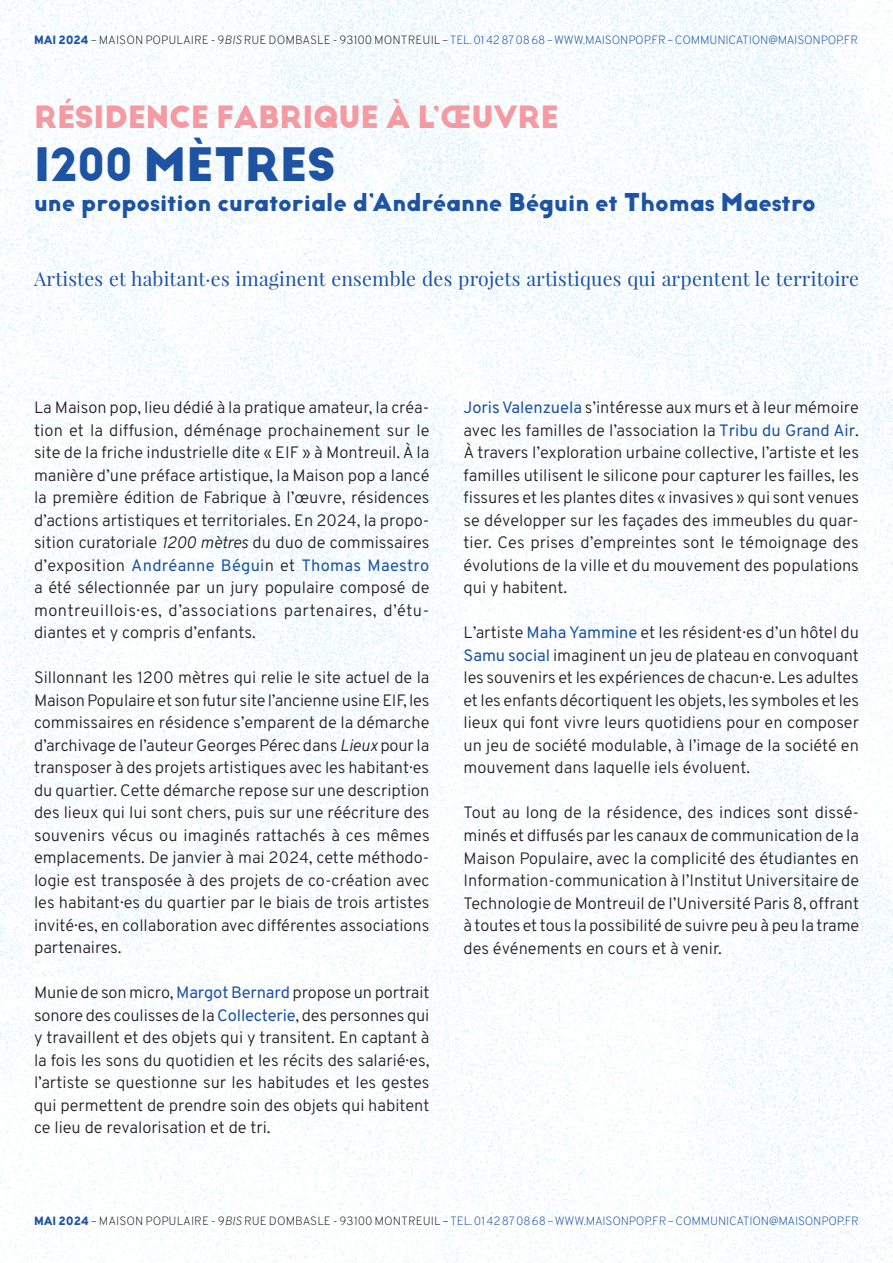
<style>
.page{position:relative;width:893px;height:1263px;background:#fff}
.page>*{position:absolute;margin:0;border:0;box-sizing:border-box;transform-origin:0 0}
.t1{font:700 45px "Big John PRO";color:#1e53a4}
.t2{font:700 30px "Big John PRO";letter-spacing:-.01em;color:#f59aa3}
.t3{font:700 24px "Big John PRO";color:#1e53a4}
.t4{font:19.5px "Playfair Display";letter-spacing:.01em;color:#1e53a4}
.t5{font:300 16.5px/22.5px "Overpass";color:#231f20;text-align:justify}
.t6{font:200 12px "Overpass";letter-spacing:-.015em;color:#1e53a4}
.s1{font-weight:800}
.s2{color:#231f20}
.s3{font-style:italic;color:#231f20}
.s4{font-style:italic}
.s5{font-weight:400;color:#1e53a4}
</style>
<div class="page">
<img style="left:0;top:0;width:893px;height:1263px">
<p class="t6" style="left:34px;top:32px;width:826px"><span class="s1">MAI 2024</span> <span class="s2">– MAISON POPULAIRE - 9</span><span class="s3">BIS</span> <span class="s2">RUE DOMBASLE - 93100 MONTREUIL –</span> TEL. 01 42 87 08 68 – WWW.MAISONPOP.FR – COMMUNICATION@MAISONPOP.FR</p>
<h2 class="t2" style="left:34px;top:99px;width:526px">RÉSIDENCE FABRIQUE À L’ŒUVRE</h2>
<h1 class="t1" style="left:34px;top:137px;width:303px">1200 MÈTRES</h1>
<h3 class="t3" style="left:34px;top:187px;width:783px">une proposition curatoriale d’Andréanne Béguin et Thomas Maestro</h3>
<p class="t4" style="left:34px;top:266px;width:826px">Artistes et habitant·es imaginent ensemble des projets artistiques qui arpentent le territoire</p>
<p class="t5" style="left:34px;top:396px;width:397px">La Maison pop, lieu dédié à la pratique amateur, la créa&shy;tion et la diffusion, déménage prochainement sur le site de la friche industrielle dite « EIF » à Montreuil. À la manière d’une préface artistique, la Maison pop a lancé la première édition de Fabrique à l’œuvre, résidences d’actions artistiques et territoriales. En 2024, la propo&shy;sition curatoriale <span class="s4">1200 mètres</span> du duo de commissaires d’exposition <span class="s5">Andréanne Bégui</span>n et <span class="s5">Thomas Maestro </span>a été sélectionnée par un jury populaire composé de montreuillois·es, d’associations partenaires, d’étu&shy;diantes et y compris d’enfants.</p>
<p class="t5" style="left:34px;top:666px;width:397px">Sillonnant les 1200 mètres qui relie le site actuel de la Maison Populaire et son futur site l’ancienne usine EIF, les commissaires en résidence s’emparent de la démarche d’archivage de l’auteur Georges Pérec dans <span class="s4">Lieux</span> pour la transposer à des projets artistiques avec les habitant·es du quartier. Cette démarche repose sur une description des lieux qui lui sont chers, puis sur une réécriture des souvenirs vécus ou imaginés rattachés à ces mêmes emplacements. De janvier à mai 2024, cette méthodo&shy;logie est transposée à des projets de co-création avec les habitant·es du quartier par le biais de trois artistes invité·es, en collaboration avec différentes associations partenaires.</p>
<p class="t5" style="left:34px;top:981px;width:397px">Munie de son micro, <span class="s5">Margot Bernard</span> propose un portrait sonore des coulisses de la <span class="s5">Collecterie</span>, des personnes qui y travaillent et des objets qui y transitent. En captant à la fois les sons du quotidien et les récits des salarié·es, l’artiste se questionne sur les habitudes et les gestes qui permettent de prendre soin des objets qui habitent ce lieu de revalorisation et de tri.</p>
<p class="t5" style="left:463px;top:396px;width:397px"><span class="s5">Joris Valenzuela</span> s’intéresse aux murs et à leur mémoire avec les familles de l’association la <span class="s5">Tribu du Grand Air</span>.<br>À travers l’exploration urbaine collective, l’artiste et les familles utilisent le silicone pour capturer les failles, les fissures et les plantes dites « invasives » qui sont venues se développer sur les façades des immeubles du quar&shy;tier. Ces prises d’empreintes sont le témoignage des évolutions de la ville et du mouvement des populations qui y habitent.</p>
<p class="t5" style="left:463px;top:621px;width:397px">L’artiste <span class="s5">Maha Yammine</span> et les résident·es d’un hôtel du <span class="s5">Samu social</span> imaginent un jeu de plateau en convoquant les souvenirs et les expériences de chacun·e. Les adultes et les enfants décortiquent les objets, les symboles et les lieux qui font vivre leurs quotidiens pour en composer un jeu de société modulable, à l’image de la société en mouvement dans laquelle iels évoluent.</p>
<p class="t5" style="left:463px;top:801px;width:397px">Tout au long de la résidence, des indices sont dissé&shy;minés et diffusés par les canaux de communication de la Maison Populaire, avec la complicité des étudiantes en Information-communication à l’Institut Universitaire de Technologie de Montreuil de l’Université Paris 8, offrant à toutes et tous la possibilité de suivre peu à peu la trame des événements en cours et à venir.</p>
<p class="t6" style="left:34px;top:1212px;width:826px"><span class="s1">MAI 2024</span> <span class="s2">– MAISON POPULAIRE - 9</span><span class="s3">BIS</span> <span class="s2">RUE DOMBASLE - 93100 MONTREUIL –</span> TEL. 01 42 87 08 68 – WWW.MAISONPOP.FR – COMMUNICATION@MAISONPOP.FR</p>
</div>
